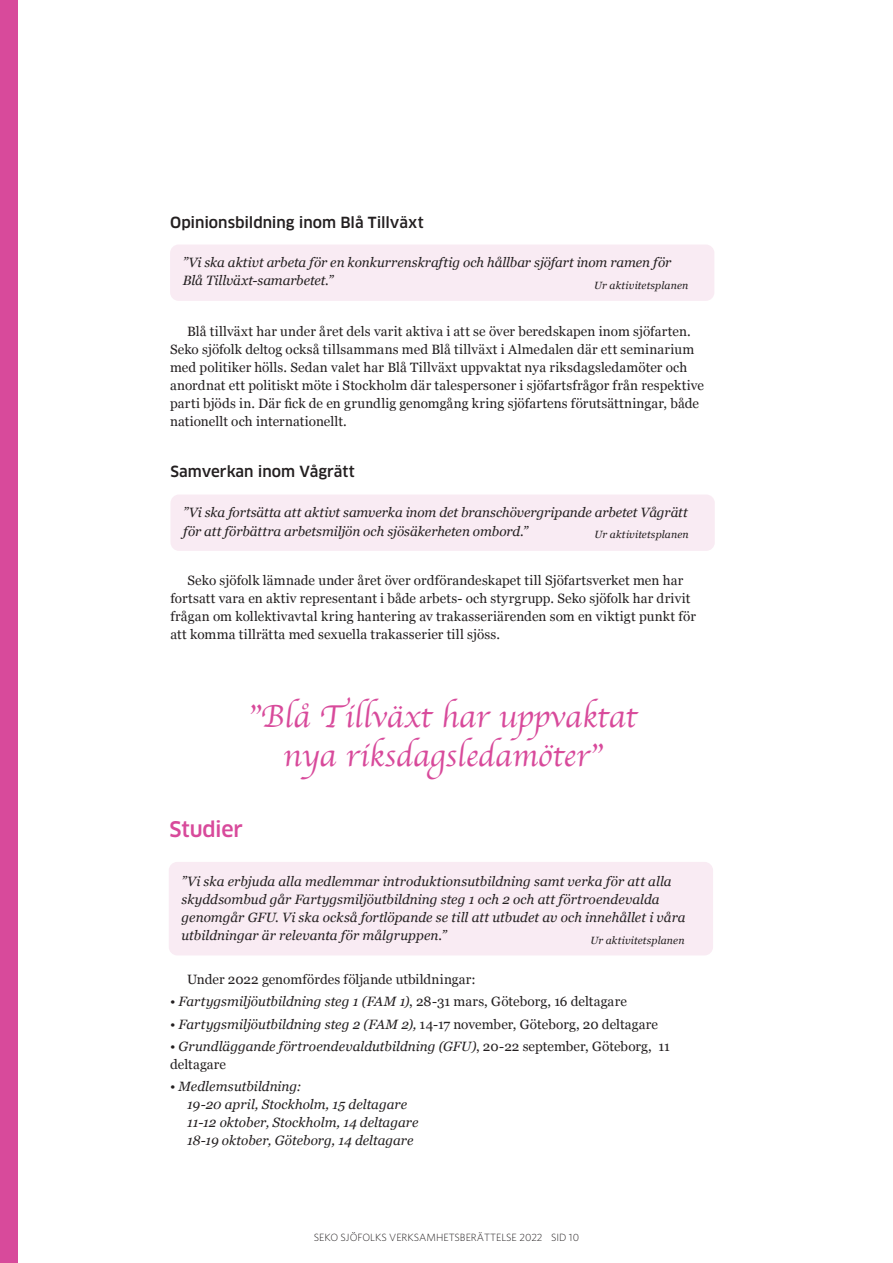
<style>
.page{position:relative;width:893px;height:1263px;background:#fff}
.page>*{position:absolute;margin:0;border:0;box-sizing:border-box;transform-origin:0 0}
.Citat{font:33px "Apple Chancery";color:#d84a9b}
.Underrubrik{font:500 21px "Clan Pro";letter-spacing:-.005em;color:#d84a9b}
.Underrubrik_2{font:500 15px "Clan Pro";letter-spacing:-.005em;color:#231f20}
.Bröd{font:13.5px/18px "Georgia";letter-spacing:.01em;color:#231f20}
.Bröd_start{font:italic 13.5px/18px "Georgia";letter-spacing:.005em;color:#231f20}
.Bröd-2{font:italic 13.5px/18px "Georgia";letter-spacing:-.005em;color:#231f20}
.Bröd-3{font:italic 10.5px "Georgia";letter-spacing:.015em;color:#231f20}
.t1{font:300 10.5px "Whitney";color:#231f20}
.s1{font-style:normal}
</style>
<div class="page">
<div style="left:0;top:0;width:18px;height:1263px;background:#d84a9b"></div>
<div style="left:170px;top:494px;width:545px;height:57px;background:#f9ebf3;border-radius:9px"></div>
<div style="left:169px;top:862px;width:544px;height:93px;background:#f9ebf3;border-radius:9px"></div>
<div style="left:170px;top:244px;width:544px;height:57px;background:#f9ebf3;border-radius:9px"></div>
<p class="Underrubrik_2" style="left:170px;top:213px;width:255px">Opinionsbildning inom Blå Tillväxt</p>
<p class="Bröd-2" style="left:183px;top:253px;width:490px">”Vi ska aktivt arbeta för en konkurrenskraftig och hållbar sjöfart inom ramen för<br>Blå Tillväxt-samarbetet.”</p>
<p class="Bröd-3" style="left:594px;top:277px;width:96px">Ur aktivitetsplanen</p>
<p class="Bröd" style="left:170px;top:321px;width:535px;text-indent:17px">Blå tillväxt har under året dels varit aktiva i att se över beredskapen inom sjöfarten.<br>Seko sjöfolk deltog också tillsammans med Blå tillväxt i Almedalen där ett seminarium med politiker hölls. Sedan valet har Blå Tillväxt uppvaktat nya riksdagsledamöter och anordnat ett politiskt möte i Stockholm där talespersoner i sjöfartsfrågor från respektive parti bjöds in. Där fick de en grundlig genomgång kring sjöfartens förutsättningar, både nationellt och internationellt.</p>
<p class="Underrubrik_2" style="left:170px;top:463px;width:186px">Samverkan inom Vågrätt</p>
<p class="Bröd-2" style="left:183px;top:503px;width:506px">”Vi ska fortsätta att aktivt samverka inom det branschövergripande arbetet Vågrätt för att förbättra arbetsmiljön och sjösäkerheten ombord.”</p>
<p class="Bröd-3" style="left:595px;top:526px;width:96px">Ur aktivitetsplanen</p>
<p class="Bröd" style="left:170px;top:571px;width:527px;text-indent:17px">Seko sjöfolk lämnade under året över ordförandeskapet till Sjöfartsverket men har fortsatt vara en aktiv representant i både arbets- och styrgrupp. Seko sjöfolk har drivit frågan om kollektivavtal kring hantering av trakasseriärenden som en viktigt punkt för att komma tillrätta med sexuella trakasserier till sjöss.</p>
<p class="Citat" style="left:248px;top:690px;width:391px">”Blå Tillväxt har uppvaktat</p>
<p class="Citat" style="left:283px;top:729px;width:321px">nya riksdagsledamöter”</p>
<p class="Underrubrik" style="left:170px;top:817px;width:75px">Studier</p>
<p class="Bröd_start" style="left:182px;top:872px;width:506px">”Vi ska erbjuda alla medlemmar introduktionsutbildning samt verka för att alla skyddsombud går Fartygsmiljöutbildning steg 1 och 2 och att förtroendevalda genomgår GFU. Vi ska också fortlöpande se till att utbudet av och innehållet i våra utbildningar är relevanta för målgruppen.”</p>
<p class="Bröd-3" style="left:590px;top:933px;width:96px">Ur aktivitetsplanen</p>
<p class="Bröd" style="left:187px;top:970px;width:290px">Under 2022 genomfördes följande utbildningar:</p>
<p class="Bröd_start" style="left:170px;top:992px;width:458px">• Fartygsmiljöutbildning steg 1 (FAM 1)<span class="s1">, 28-31 mars, Göteborg, 16 deltagare</span></p>
<p class="Bröd_start" style="left:170px;top:1014px;width:489px">• Fartygsmiljöutbildning steg 2 (FAM 2), <span class="s1">14-17 november, Göteborg, 20 deltagare</span></p>
<p class="Bröd_start" style="left:170px;top:1036px;width:501px">• Grundläggande förtroendevaldutbildning (GFU)<span class="s1">, 20-22 september, Göteborg, 11 deltagare</span></p>
<p class="Bröd_start" style="left:170px;top:1077px;width:133px">• Medlemsutbildning:</p>
<p class="Bröd-2" style="left:187px;top:1095px;width:221px">19-20 april, Stockholm, 15 deltagare</p>
<p class="Bröd-2" style="left:187px;top:1113px;width:233px">11-12 oktober, Stockholm, 14 deltagare</p>
<p class="Bröd-2" style="left:187px;top:1131px;width:228px">18-19 oktober, Göteborg, 14 deltagare</p>
<p class="t1" style="left:314px;top:1231px;width:267px">SEKO SJÖFOLKS VERKSAMHETSBERÄTTELSE 2022 SID 10</p>
</div>
